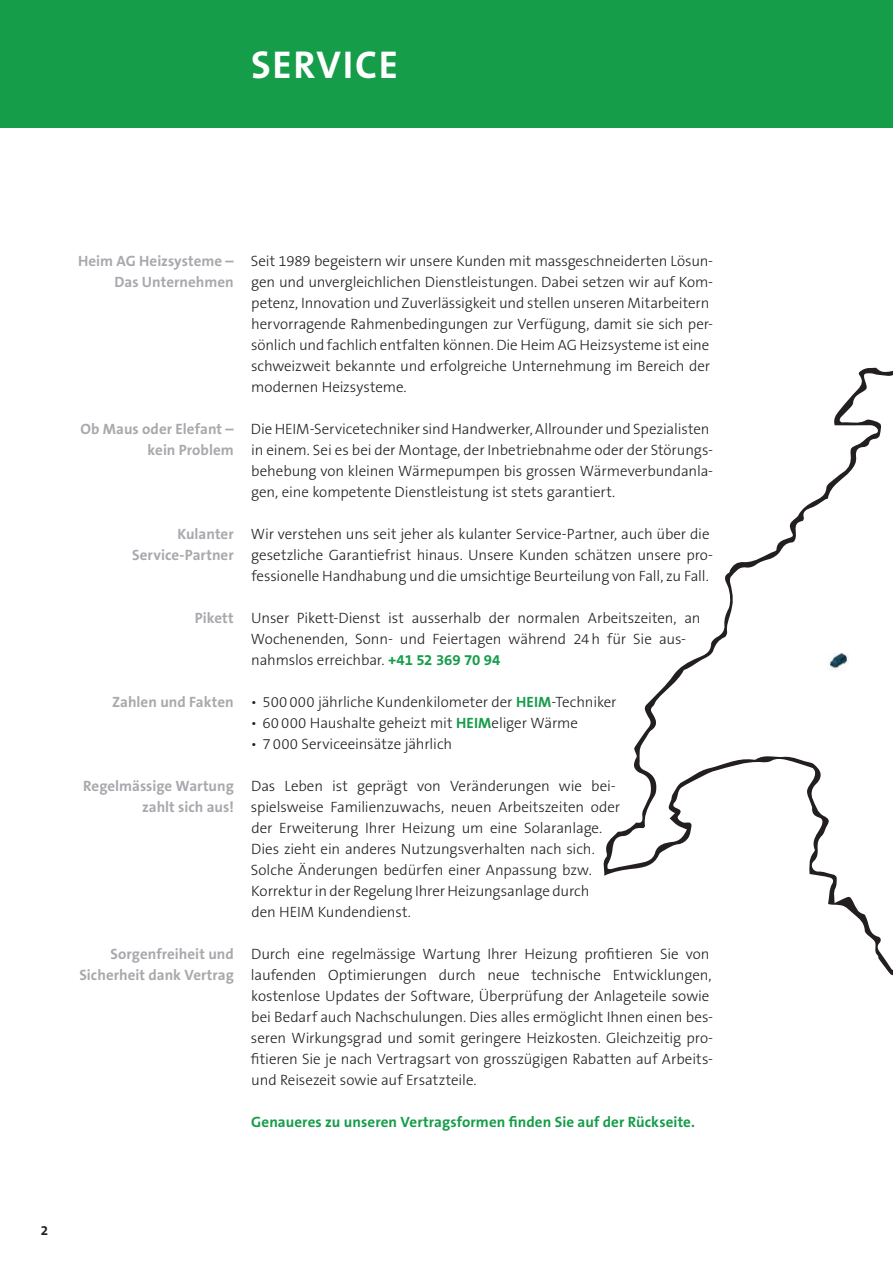
<style>
.page{position:relative;width:893px;height:1263px;background:#fff}
.page>*{position:absolute;margin:0;border:0;box-sizing:border-box;transform-origin:0 0}
.t1{font:700 39px "The Sans B W7";letter-spacing:.045em;color:#fff}
.t2{font:300 15px/21px "The Sans B W3";letter-spacing:-.005em;color:#231f20}
.t3{font:700 15px/21px "The Sans B W7";letter-spacing:.005em;color:#a8a9ad;text-align:right}
.t4{font:700 15px "The Sans B W7";letter-spacing:.005em;color:#169d49}
.t5{font:700 13.5px "The Sans B W7";color:#231f20}
.s1{font-family:"The Sans B W7";font-weight:700;color:#169d49}
</style>
<div class="page">
<div style="left:0;top:0;width:893px;height:128px;background:#169d49"></div>
<svg style="left:603px;top:367px;width:290px;height:609px"></svg>
<img style="left:828px;top:653px;width:20px;height:17px">
<h1 class="t1" style="left:251px;top:40px;width:148px">SERVICE</h1>
<p class="t3" style="left:78px;top:250px;width:157px">Heim AG Heizsysteme –<br>Das Unternehmen</p>
<p class="t3" style="left:81px;top:418px;width:155px">Ob Maus oder Elefant – kein Problem</p>
<p class="t3" style="left:132px;top:523px;width:103px">Kulanter<br>Service-Partner</p>
<p class="t3" style="left:195px;top:607px;width:40px">Pikett</p>
<p class="t3" style="left:112px;top:691px;width:123px">Zahlen und Fakten</p>
<p class="t3" style="left:83px;top:775px;width:152px">Regelmässige Wartung zahlt sich aus!</p>
<p class="t3" style="left:79px;top:943px;width:156px">Sorgenfreiheit und<br>Sicherheit dank Vertrag</p>
<p class="t2" style="left:251px;top:250px;width:464px">Seit 1989 begeistern wir unsere Kunden mit massgeschneiderten Lösun&shy;gen und unvergleichlichen Dienstleistungen. Dabei setzen wir auf Kom&shy;petenz, Innovation und Zuverlässigkeit und stellen unseren Mitarbeitern hervorragende Rahmenbedingungen zur Verfügung, damit sie sich per&shy;sönlich und fachlich entfalten können. Die Heim AG Heizsysteme ist eine schweizweit bekannte und erfolgreiche Unternehmung im Bereich der modernen Heizsysteme.</p>
<p class="t2" style="left:251px;top:418px;width:464px">Die HEIM-Servicetechniker sind Handwerker, Allrounder und Spezialisten in einem. Sei es bei der Montage, der Inbetriebnahme oder der Störungs&shy;behebung von kleinen Wärmepumpen bis grossen Wärmeverbundanla&shy;gen, eine kompetente Dienstleistung ist stets garantiert.</p>
<p class="t2" style="left:251px;top:523px;width:464px">Wir verstehen uns seit jeher als kulanter Service-Partner, auch über die gesetzliche Garantiefrist hinaus. Unsere Kunden schätzen unsere pro&shy;fessionelle Handhabung und die umsichtige Beurteilung von Fall, zu Fall.</p>
<p class="t2" style="left:251px;top:607px;width:451px">Unser Pikett-Dienst ist ausserhalb der normalen Arbeitszeiten, an<br>Wochenenden, Sonn- und Feiertagen während 24h für Sie aus&shy;nahmslos erreichbar. <span class="s1">+41 52 369 70 94</span></p>
<p class="t2" style="left:251px;top:691px;width:367px">• 500000 jährliche Kundenkilometer der <span class="s1">HEIM</span>-Techniker</p>
<p class="t2" style="left:251px;top:712px;width:329px">• 60000 Haushalte geheizt mit <span class="s1">HEIM</span>eliger Wärme</p>
<p class="t2" style="left:251px;top:733px;width:203px">• 7000 Serviceeinsätze jährlich</p>
<p class="t2" style="left:251px;top:775px;width:371px">Das Leben ist geprägt von Veränderungen wie bei&shy;spielsweise Familienzuwachs, neuen Arbeitszeiten oder der Erweiterung Ihrer Heizung um eine Solaranlage.<br>Dies zieht ein anderes Nutzungsverhalten nach sich.<br>Solche Änderungen bedürfen einer Anpassung bzw.<br>Korrektur in der Regelung Ihrer Heizungsanlage durch<br>den HEIM Kundendienst.</p>
<p class="t2" style="left:251px;top:943px;width:464px">Durch eine regelmässige Wartung Ihrer Heizung profitieren Sie von laufenden Optimierungen durch neue technische Entwicklungen, kostenlose Updates der Software, Überprüfung der Anlageteile sowie bei Bedarf auch Nachschulungen. Dies alles ermöglicht Ihnen einen bes&shy;seren Wirkungsgrad und somit geringere Heizkosten. Gleichzeitig pro&shy;fitieren Sie je nach Vertragsart von grosszügigen Rabatten auf Arbeits&shy;und Reisezeit sowie auf Ersatzteile.</p>
<p class="t4" style="left:251px;top:1112px;width:445px">Genaueres zu unseren Vertragsformen finden Sie auf der Rückseite.</p>
<p class="t5" style="left:41px;top:1221px;width:9px">2</p>
</div>
